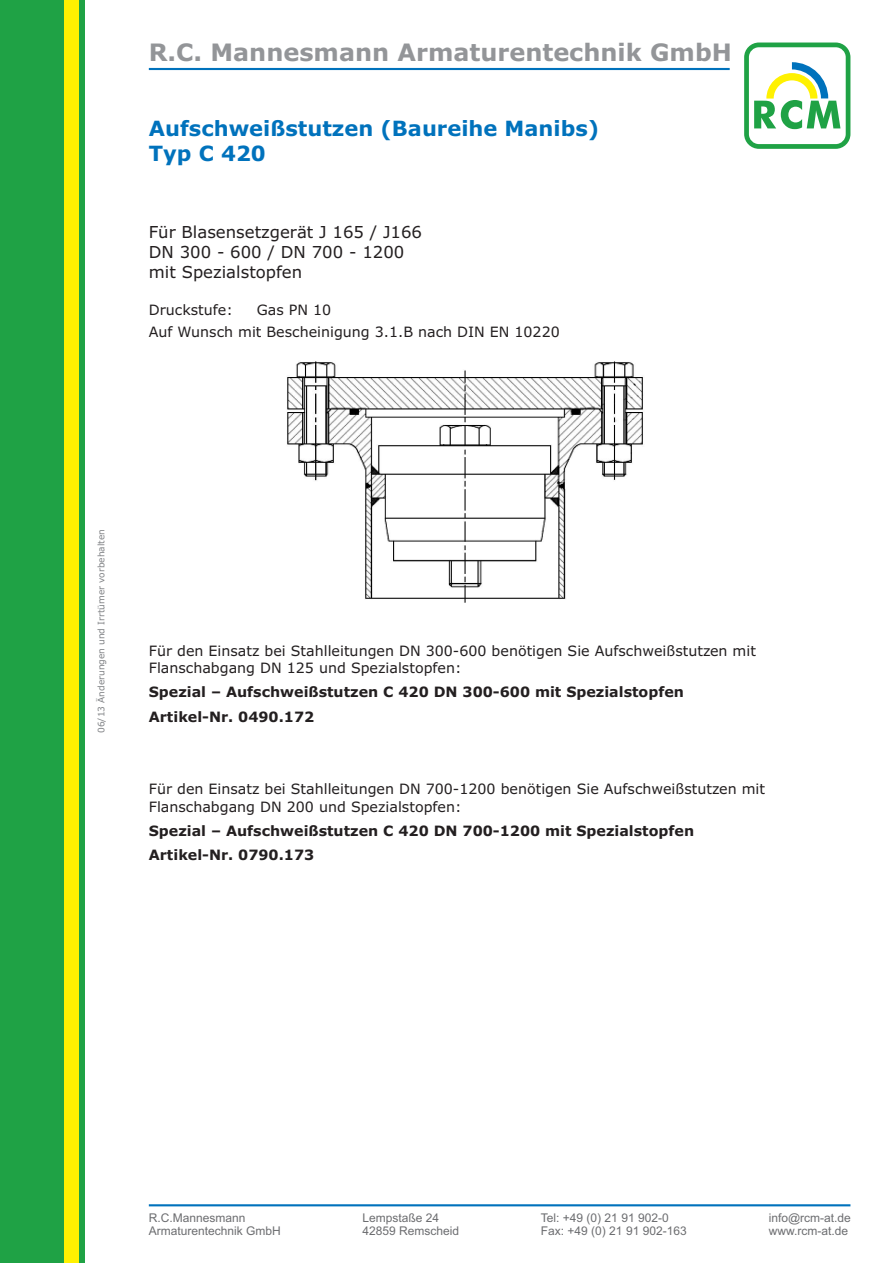
<style>
.page{position:relative;width:893px;height:1263px;background:#fff}
.page>*{position:absolute;margin:0;border:0;box-sizing:border-box;transform-origin:0 0}
.t1{font:700 24px "Verdana";color:#939598}
.t2{font:700 21px/25.5px "Verdana";color:#0072bc}
.t3{font:16.5px/20.1px "Verdana";color:#231f20}
.t4{font:14.25px/17.2px "Verdana";color:#231f20}
.t5{font:700 14.25px/24.3px "Verdana";color:#231f20}
.t6{font:12px/13.4px "Arial";color:#6c6d70}
.t7{font:9px "Verdana";color:#808285}
</style>
<div class="page">
<svg style="left:744px;top:43px;width:106px;height:106px"></svg>
<div style="left:0;top:0;width:85px;height:1263px;background:#1fa245"></div>
<div style="left:64px;top:0;width:15px;height:1263px;background:#fff101"></div>
<hr style="left:149px;top:1204px;width:701px;height:2px;background:#0072bc">
<hr style="left:149px;top:68px;width:581px;height:2px;background:#0072bc">
<img style="left:287px;top:361px;width:356px;height:242px">
<h1 class="t1" style="left:149px;top:42px;width:584px">R.C. Mannesmann Armaturentechnik GmbH</h1>
<h2 class="t2" style="left:149px;top:117px;width:452px">Aufschweißstutzen (Baureihe Manibs)<br>Typ C 420</h2>
<p class="t3" style="left:149px;top:223px;width:275px">Für Blasensetzgerät J 165 / J166<br>DN 300 - 600 / DN 700 - 1200 mit Spezialstopfen</p>
<p class="t4" style="left:149px;top:300px;width:412px;line-height:22.5px">Druckstufe:<br>Auf Wunsch mit Bescheinigung 3.1.B nach DIN EN 10220</p>
<p class="t4" style="left:257px;top:302px;width:76px">Gas PN 10</p>
<p class="t7" style="left:98px;top:733px;width:205px;rotate:-90deg">06/13 Änderungen und Irrtümer vorbehalten</p>
<p class="t4" style="left:149px;top:643px;width:609px">Für den Einsatz bei Stahlleitungen DN 300-600 benötigen Sie Aufschweißstutzen mit<br>Flanschabgang DN 125 und Spezialstopfen:</p>
<p class="t5" style="left:149px;top:681px;width:537px">Spezial – Aufschweißstutzen C 420 DN 300-600 mit Spezialstopfen<br>Artikel-Nr. 0490.172</p>
<p class="t4" style="left:149px;top:782px;width:618px">Für den Einsatz bei Stahlleitungen DN 700-1200 benötigen Sie Aufschweißstutzen mit<br>Flanschabgang DN 200 und Spezialstopfen:</p>
<p class="t5" style="left:149px;top:820px;width:547px">Spezial – Aufschweißstutzen C 420 DN 700-1200 mit Spezialstopfen<br>Artikel-Nr. 0790.173</p>
<p class="t6" style="left:149px;top:1212px;width:134px">R.C.Mannesmann<br>Armaturentechnik GmbH</p>
<p class="t6" style="left:362px;top:1212px;width:98px">Lempstaße 24<br>42859 Remscheid</p>
<p class="t6" style="left:541px;top:1212px;width:147px">Tel: +49 (0) 21 91 902-0<br>Fax: +49 (0) 21 91 902-163</p>
<p class="t6" style="left:769px;top:1212px;width:84px">info@rcm-at.de www.rcm-at.de</p>
</div>
